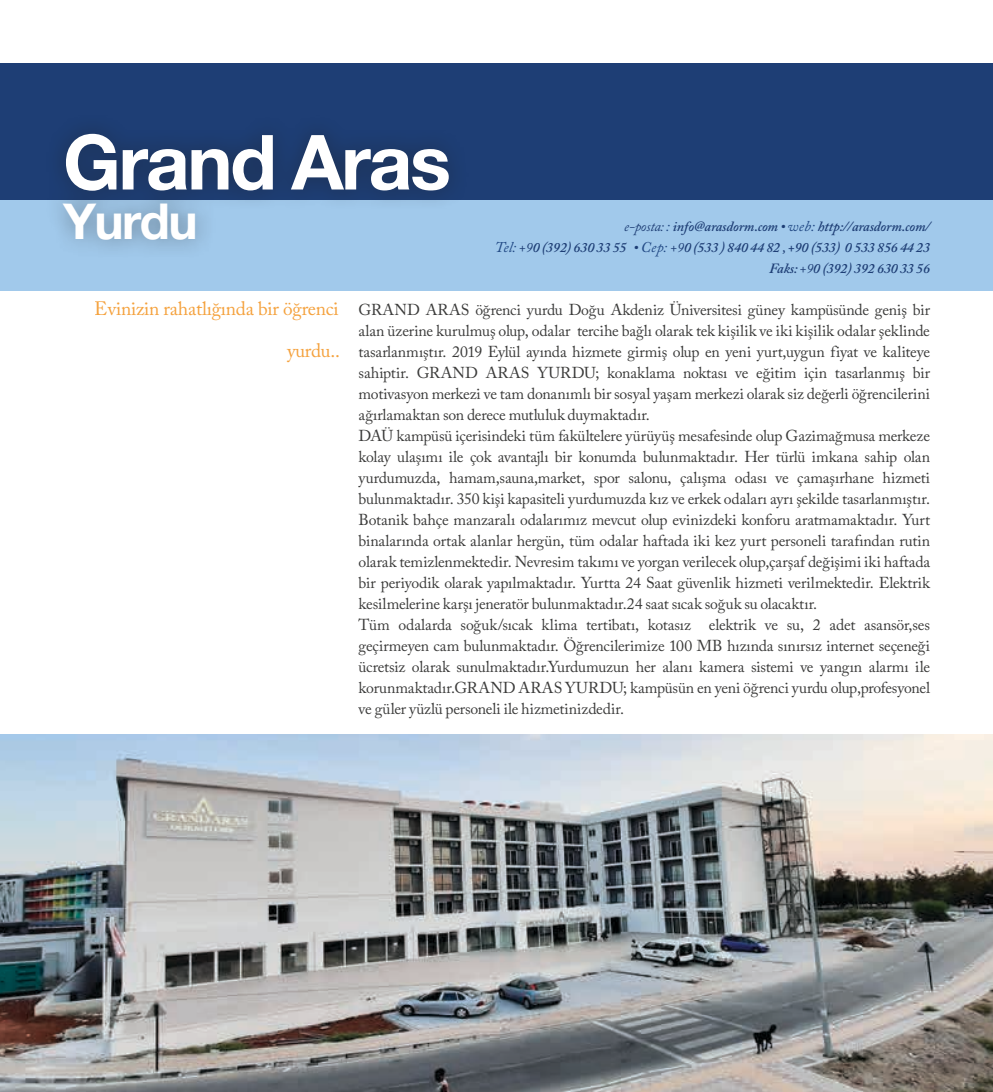
<style>
.page{position:relative;width:993px;height:1092px;background:#fff}
.page>*{position:absolute;margin:0;border:0;box-sizing:border-box;transform-origin:0 0}
.t1{font:700 76.12px "Helvetica Neue EMU";letter-spacing:-.03em;color:#fff}
.t2{font:700 49.35px "Helvetica Neue EMU";letter-spacing:-.03em;color:#fff}
.t3{font:19.25px/42px "Adobe Caslon Pro";letter-spacing:-.01em;color:#f3931f;text-align:right}
.t4{font:15.75px/21px "Adobe Caslon Pro";letter-spacing:-.01em;color:#1c1c1b}
.t5{font:italic 600 14px/21px "Adobe Caslon Pro";letter-spacing:-.01em;color:#1e3e75;text-align:right}
.s1{font-weight:400}
.s2{font-weight:400;font-size:14.88px;color:#204884}
</style>
<div class="page">
<hr style="left:992px;top:0;width:1px;height:1091px;background:#a1c9eb">
<div style="left:0;top:199px;width:992px;height:92px;background:#a1c9eb"></div>
<div style="left:0;top:64px;width:992px;height:135px;background:#1e3e75"></div>
<img style="left:0;top:734px;width:992px;height:357px">
<div style="left:43px;top:112px;width:426px;height:148px;background:#1c1c1b;opacity:.42"></div>
<h1 class="t1" style="left:63px;top:115px;width:389px">Grand Aras</h1>
<h2 class="t2" style="left:63px;top:190px;width:136px">Yurdu</h2>
<p class="t5" style="left:494px;top:216px;width:436px"><span class="s1">e-posta:</span> <span class="s2">:</span> info@arasdorm.com • <span class="s2">web:</span> http://arasdorm.com/<br><span class="s2">Tel:</span> <span class="s1">+9</span>0 (392) 630 33 55 • <span class="s2">Cep:</span> <span class="s1">+9</span>0 (533 ) 840 44 82 , +90 (533) 0 533 856 44 23<br>Faks: <span class="s1">+9</span>0 (392) 392 630 33 56</p>
<p class="t4" style="left:358px;top:299px;width:573px">GRAND ARAS öğrenci yurdu Doğu Akdeniz Üniversitesi güney kampüsünde geniş bir alan üzerine kurulmuş olup, odalar tercihe bağlı olarak tek kişilik ve iki kişilik odalar şeklinde tasarlanmıştır. 2019 Eylül ayında hizmete girmiş olup en yeni yurt,uygun fiyat ve kaliteye sahiptir. GRAND ARAS YURDU; konaklama noktası ve eğitim için tasarlanmış bir motivasyon merkezi ve tam donanımlı bir sosyal yaşam merkezi olarak siz değerli öğrencilerini ağırlamaktan son derece mutluluk duymaktadır.<br>DAÜ kampüsü içerisindeki tüm fakültelere yürüyüş mesafesinde olup Gazimağmusa merkeze kolay ulaşımı ile çok avantajlı bir konumda bulunmaktadır. Her türlü imkana sahip olan yurdumuzda, hamam,sauna,market, spor salonu, çalışma odası ve çamaşırhane hizmeti bulunmaktadır. 350 kişi kapasiteli yurdumuzda kız ve erkek odaları ayrı şekilde tasarlanmıştır.<br>Botanik bahçe manzaralı odalarımız mevcut olup evinizdeki konforu aratmamaktadır. Yurt binalarında ortak alanlar hergün, tüm odalar haftada iki kez yurt personeli tarafından rutin olarak temizlenmektedir. Nevresim takımı ve yorgan verilecek olup,çarşaf değişimi iki haftada bir periyodik olarak yapılmaktadır. Yurtta 24 Saat güvenlik hizmeti verilmektedir. Elektrik kesilmelerine karşı jeneratör bulunmaktadır.24 saat sıcak soğuk su olacaktır.<br>Tüm odalarda soğuk/sıcak klima tertibatı, kotasız elektrik ve su, 2 adet asansör,ses geçirmeyen cam bulunmaktadır. Öğrencilerimize 100 MB hızında sınırsız internet seçeneği ücretsiz olarak sunulmaktadır.Yurdumuzun her alanı kamera sistemi ve yangın alarmı ile korunmaktadır.GRAND ARAS YURDU; kampüsün en yeni öğrenci yurdu olup,profesyonel ve güler yüzlü personeli ile hizmetinizdedir.</p>
<p class="t3" style="left:95px;top:287px;width:247px">Evinizin rahatlığında bir öğrenci yurdu..</p>
</div>
